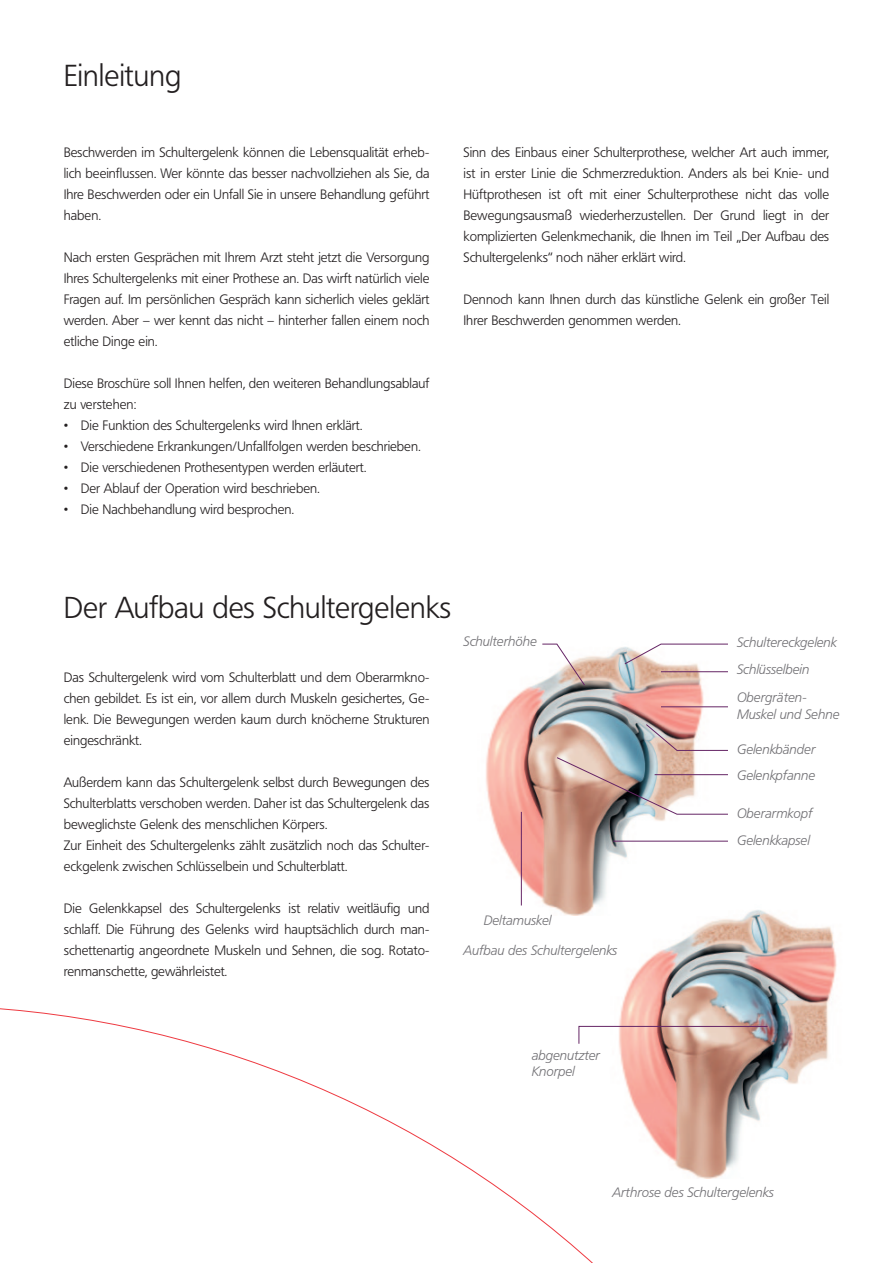
<style>
.page{position:relative;width:893px;height:1263px;background:#fff}
.page>*{position:absolute;margin:0;border:0;box-sizing:border-box;transform-origin:0 0}
.t1{font:300 30px "Frutiger BQ";color:#231f20}
.t2{font:300 13.5px/21px "Frutiger BQ";color:#231f20;text-align:justify}
.t3{font:italic 300 13.5px/27.6px "Frutiger BQ";color:#717074}
</style>
<div class="page">
<img style="left:749px;top:910px;width:88px;height:211px">
<svg style="left:749px;top:1026px;width:19px;height:18px"></svg>
<img style="left:486px;top:647px;width:242px;height:221px">
<svg style="left:624px;top:643px;width:104px;height:22px"></svg>
<svg style="left:542px;top:643px;width:43px;height:43px"></svg>
<svg style="left:645px;top:723px;width:83px;height:28px"></svg>
<svg style="left:556px;top:757px;width:172px;height:58px"></svg>
<hr style="left:661px;top:671px;width:67px;height:1px;background:#652565">
<hr style="left:661px;top:706px;width:67px;height:1px;background:#652565">
<hr style="left:521px;top:812px;width:1px;height:93px;background:#652565">
<hr style="left:655px;top:774px;width:73px;height:1px;background:#652565">
<hr style="left:613px;top:841px;width:115px;height:1px;background:#652565">
<svg style="left:0;top:868px;width:749px;height:395px"></svg>
<h1 class="t1" style="left:64px;top:58px;width:119px">Einleitung</h1>
<p class="t2" style="left:64px;top:142px;width:367px">Beschwerden im Schultergelenk können die Lebensqualität erheb&shy;lich beeinflussen. Wer könnte das besser nachvollziehen als Sie, da Ihre Beschwerden oder ein Unfall Sie in unsere Behandlung geführt haben.</p>
<p class="t2" style="left:64px;top:247px;width:367px">Nach ersten Gesprächen mit Ihrem Arzt steht jetzt die Versorgung Ihres Schultergelenks mit einer Prothese an. Das wirft natürlich viele Fragen auf. Im persönlichen Gespräch kann sicherlich vieles geklärt werden. Aber – wer kennt das nicht – hinterher fallen einem noch etliche Dinge ein.</p>
<p class="t2" style="left:64px;top:373px;width:367px">Diese Broschüre soll Ihnen helfen, den weiteren Behandlungsablauf zu verstehen:</p>
<p class="t2" style="left:64px;top:415px;width:300px">• Die Funktion des Schultergelenks wird Ihnen erklärt.</p>
<p class="t2" style="left:64px;top:436px;width:358px">• Verschiedene Erkrankungen/Unfallfolgen werden beschrieben.</p>
<p class="t2" style="left:64px;top:457px;width:304px">• Die verschiedenen Prothesentypen werden erläutert.</p>
<p class="t2" style="left:64px;top:478px;width:257px">• Der Ablauf der Operation wird beschrieben.</p>
<p class="t2" style="left:64px;top:499px;width:232px">• Die Nachbehandlung wird besprochen.</p>
<p class="t2" style="left:463px;top:142px;width:367px">Sinn des Einbaus einer Schulterprothese, welcher Art auch immer, ist in erster Linie die Schmerzreduktion. Anders als bei Knie- und Hüftprothesen ist oft mit einer Schulterprothese nicht das volle Bewegungsausmaß wiederherzustellen. Der Grund liegt in der komplizierten Gelenkmechanik, die Ihnen im Teil „Der Aufbau des Schultergelenks“ noch näher erklärt wird.</p>
<p class="t2" style="left:463px;top:289px;width:367px">Dennoch kann Ihnen durch das künstliche Gelenk ein großer Teil<br>Ihrer Beschwerden genommen werden.</p>
<h1 class="t1" style="left:64px;top:590px;width:389px">Der Aufbau des Schultergelenks</h1>
<p class="t2" style="left:64px;top:667px;width:367px">Das Schultergelenk wird vom Schulterblatt und dem Oberarmkno&shy;chen gebildet. Es ist ein, vor allem durch Muskeln gesichertes, Ge&shy;lenk. Die Bewegungen werden kaum durch knöcherne Strukturen eingeschränkt.</p>
<p class="t2" style="left:64px;top:772px;width:367px;text-align:left">Außerdem kann das Schultergelenk selbst durch Bewegungen des Schulterblatts verschoben werden. Daher ist das Schultergelenk das beweglichste Gelenk des menschlichen Körpers.<br>Zur Einheit des Schultergelenks zählt zusätzlich noch das Schulter&shy;eckgelenk zwischen Schlüsselbein und Schulterblatt.</p>
<p class="t2" style="left:64px;top:898px;width:367px">Die Gelenkkapsel des Schultergelenks ist relativ weitläufig und schlaff. Die Führung des Gelenks wird hauptsächlich durch man&shy;schettenartig angeordnete Muskeln und Sehnen, die sog. Rotato&shy;renmanschette, gewährleistet.</p>
<p class="t3" style="left:463px;top:627px;width:75px">Schulterhöhe</p>
<p class="t3" style="left:737px;top:628px;width:101px">Schultereckgelenk<br>Schlüsselbein<br>Obergräten-</p>
<p class="t3" style="left:737px;top:700px;width:104px">Muskel und Sehne</p>
<p class="t3" style="left:737px;top:737px;width:80px;line-height:25.5px">Gelenkbänder<br>Gelenkpfanne</p>
<p class="t3" style="left:737px;top:800px;width:77px;line-height:27.2px">Oberarmkopf<br>Gelenkkapsel</p>
<p class="t3" style="left:484px;top:906px;width:69px">Deltamuskel</p>
<p class="t3" style="left:463px;top:936px;width:155px">Aufbau des Schultergelenks</p>
<p class="t3" style="left:532px;top:1047px;width:70px;line-height:16.5px">abgenutzter<br>Knorpel</p>
<p class="t3" style="left:612px;top:1179px;width:163px">Arthrose des Schultergelenks</p>
</div>
